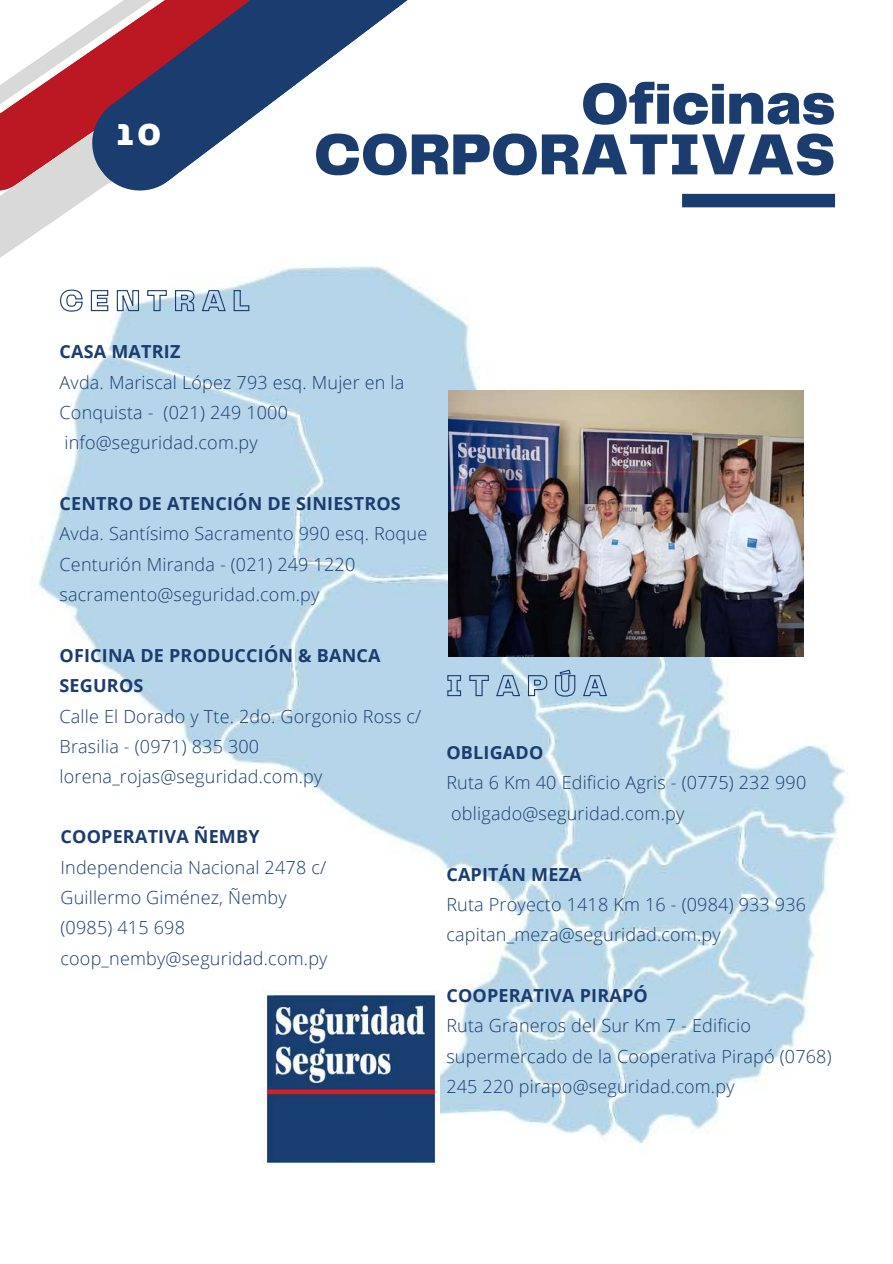
<style>
.page{position:relative;width:893px;height:1264px;background:#fff}
.page>*{position:absolute;margin:0;border:0;box-sizing:border-box;transform-origin:0 0}
.t1{font:900 60px/50.6px "Telegraf";color:#1b3c6f;text-align:right}
.t2{font:900 31.5px "Telegraf";color:#fff}
.t3{font:300 18px/30.3px "Open Sans";letter-spacing:.01em;color:#1b3c6f}
.t4{font:700 18px/30.3px "Open Sans";letter-spacing:.01em;color:#1b3c6f}
</style>
<div class="page">
<svg style="left:0;top:209px;width:71px;height:49px;fill:#dedede"></svg>
<svg style="left:277px;top:0;width:131px;height:99px"></svg>
<svg style="left:0;top:0;width:277px;height:209px"></svg>
<img style="left:31px;top:257px;width:817px;height:887px">
<div style="left:682px;top:194px;width:153px;height:13px;background:#1b3c6f"></div>
<img style="left:448px;top:390px;width:355px;height:266px">
<svg style="left:59px;top:287px;width:191px;height:27px"></svg>
<svg style="left:446px;top:669px;width:161px;height:28px;background:#a1c0d8"></svg>
<img style="left:263px;top:990px;width:176px;height:176px">
<h2 class="t2" style="left:117px;top:121px;width:45px">10</h2>
<h1 class="t1" style="left:314px;top:82px;width:523px">Oficinas<br>CORPORATIVAS</h1>
<p class="t4" style="left:60px;top:336px;width:122px">CASA MATRIZ</p>
<p class="t3" style="left:60px;top:366px;width:346px">Avda. Mariscal López 793 esq. Mujer en la<br>Conquista - (021) 249 1000 info@seguridad.com.py</p>
<p class="t4" style="left:60px;top:488px;width:343px">CENTRO DE ATENCIÓN DE SINIESTROS</p>
<p class="t3" style="left:60px;top:518px;width:369px">Avda. Santísimo Sacramento 990 esq. Roque<br>Centurión Miranda - (021) 249 1220 sacramento@seguridad.com.py</p>
<p class="t4" style="left:60px;top:639px;width:322px">OFICINA DE PRODUCCIÓN &amp; BANCA<br>SEGUROS</p>
<p class="t3" style="left:60px;top:700px;width:363px">Calle El Dorado y Tte. 2do. Gorgonio Ross c/<br>Brasilia - (0971) 835 300 lorena_rojas@seguridad.com.py</p>
<p class="t4" style="left:60px;top:821px;width:200px">COOPERATIVA ÑEMBY</p>
<p class="t3" style="left:60px;top:851px;width:268px">Independencia Nacional 2478 c/<br>Guillermo Giménez, Ñemby (0985) 415 698 coop_nemby@seguridad.com.py</p>
<p class="t4" style="left:446px;top:737px;width:98px">OBLIGADO</p>
<p class="t3" style="left:446px;top:767px;width:361px">Ruta 6 Km 40 Edificio Agris - (0775) 232 990 obligado@seguridad.com.py</p>
<p class="t4" style="left:446px;top:858px;width:137px">CAPITÁN MEZA</p>
<p class="t3" style="left:446px;top:888px;width:361px">Ruta Proyecto 1418 Km 16 - (0984) 933 936 capitan_meza@seguridad.com.py</p>
<p class="t4" style="left:446px;top:979px;width:203px">COOPERATIVA PIRAPÓ</p>
<p class="t3" style="left:446px;top:1010px;width:387px">Ruta Graneros del Sur Km 7 - Edificio supermercado de la Cooperativa Pirapó (0768)<br>245 220 pirapo@seguridad.com.py</p>
</div>
